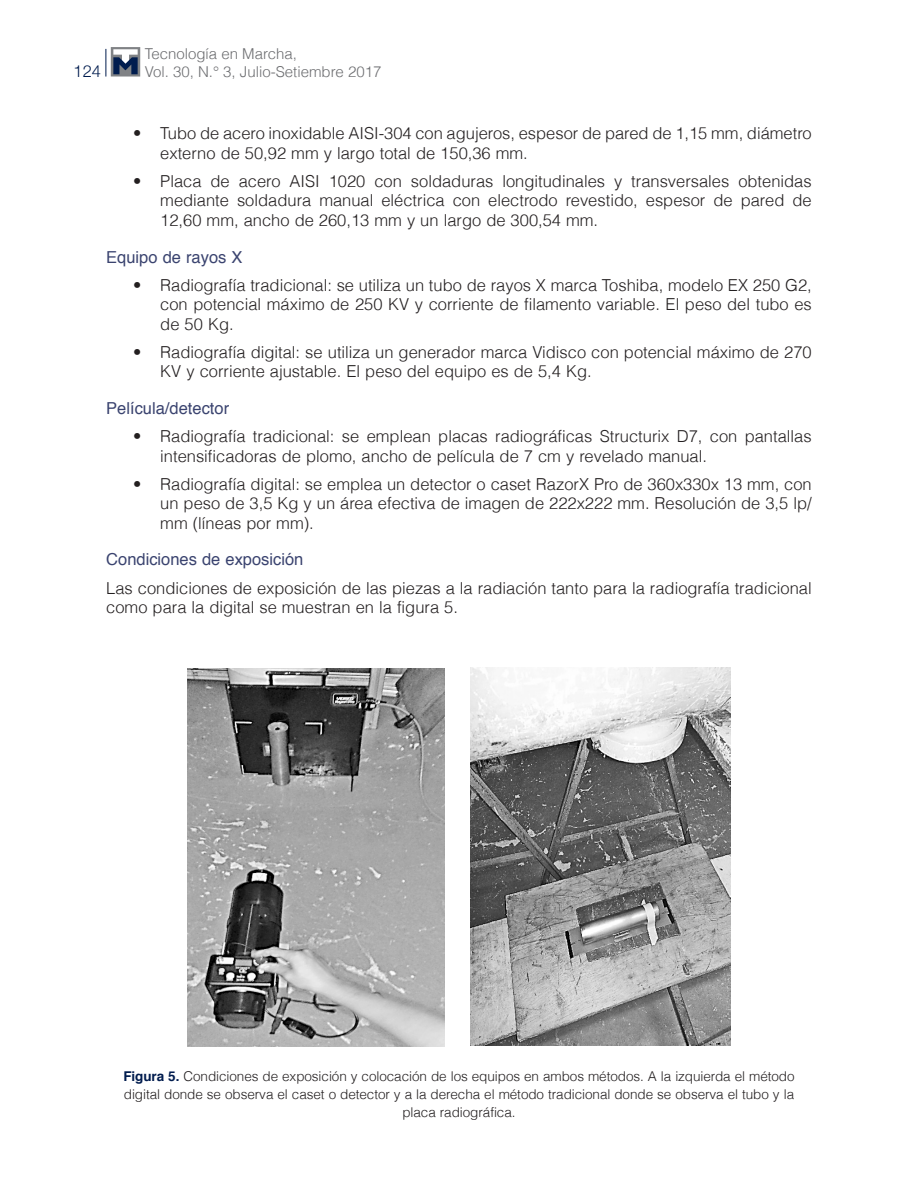
<style>
.page{position:relative;width:918px;height:1188px;background:#fff}
.page>*{position:absolute;margin:0;border:0;box-sizing:border-box;transform-origin:0 0}
._10Escalonado{font:300 16.5px/19.5px "Helvetica";color:#231f20}
._6texto{font:300 16.5px/19.8px "Helvetica";color:#231f20}
._8subtitulo2{font:16.5px "Helvetica";color:#3a436f}
.t1{font:300 16.5px "Helvetica Neue";color:#001c4e}
.t2{font:300 15px "Helvetica";color:#6c6d70}
._9tituloscuadros{font:300 13.5px/18px "Helvetica";letter-spacing:-.005em;color:#231f20;text-align:center}
.s1{font-weight:700;color:#001c4e}
</style>
<div class="page">
<svg style="left:106px;top:49px;width:1px;height:28px"></svg>
<div style="left:111px;top:47px;width:29px;height:30px;background:#808285"></div>
<svg style="left:113px;top:49px;width:25px;height:25px"></svg>
<img style="left:187px;top:669px;width:258px;height:377px">
<img style="left:470px;top:668px;width:261px;height:377px">
<p class="t2" style="left:145px;top:41px;width:154px">Tecnología en Marcha,</p>
<p class="t1" style="left:74px;top:57px;width:29px">124</p>
<p class="t2" style="left:145px;top:59px;width:238px">Vol. 30, N.° 3, Julio-Setiembre 2017</p>
<p class="_10Escalonado" style="left:160px;top:123px;width:653px;text-indent:-27px">• Tubo de acero inoxidable AISI-304 con agujeros, espesor de pared de 1,15 mm, diámetro externo de 50,92 mm y largo total de 150,36 mm.</p>
<p class="_10Escalonado" style="left:160px;top:171px;width:653px;text-align:justify;text-indent:-27px">• Placa de acero AISI 1020 con soldaduras longitudinales y transversales obtenidas mediante soldadura manual eléctrica con electrodo revestido, espesor de pared de 12,60 mm, ancho de 260,13 mm y un largo de 300,54 mm.</p>
<p class="_8subtitulo2" style="left:106px;top:244px;width:138px">Equipo de rayos X</p>
<p class="_10Escalonado" style="left:160px;top:274px;width:653px;text-align:justify;text-indent:-27px">• Radiografía tradicional: se utiliza un tubo de rayos X marca Toshiba, modelo EX 250 G2, con potencial máximo de 250 KV y corriente de filamento variable. El peso del tubo es de 50 Kg.</p>
<p class="_10Escalonado" style="left:160px;top:341px;width:653px;text-indent:-27px">• Radiografía digital: se utiliza un generador marca Vidisco con potencial máximo de 270<br>KV y corriente ajustable. El peso del equipo es de 5,4 Kg.</p>
<p class="_8subtitulo2" style="left:106px;top:396px;width:124px">Película/detector</p>
<p class="_10Escalonado" style="left:160px;top:426px;width:653px;text-indent:-27px">• Radiografía tradicional: se emplean placas radiográficas Structurix D7, con pantallas intensificadoras de plomo, ancho de película de 7 cm y revelado manual.</p>
<p class="_10Escalonado" style="left:160px;top:473px;width:653px;text-align:justify;text-indent:-27px">• Radiografía digital: se emplea un detector o caset RazorX Pro de 360x330x 13 mm, con un peso de 3,5 Kg y un área efectiva de imagen de 222x222 mm. Resolución de 3,5 lp/ mm (líneas por mm).</p>
<p class="_8subtitulo2" style="left:106px;top:547px;width:199px">Condiciones de exposición</p>
<p class="_6texto" style="left:106px;top:577px;width:707px">Las condiciones de exposición de las piezas a la radiación tanto para la radiografía tradicional como para la digital se muestran en la figura 5.</p>
<p class="_9tituloscuadros" style="left:123px;top:1067px;width:673px"><span class="s1">Figura 5.</span> Condiciones de exposición y colocación de los equipos en ambos métodos. A la izquierda el método digital donde se observa el caset o detector y a la derecha el método tradicional donde se observa el tubo y la placa radiográfica.</p>
</div>
